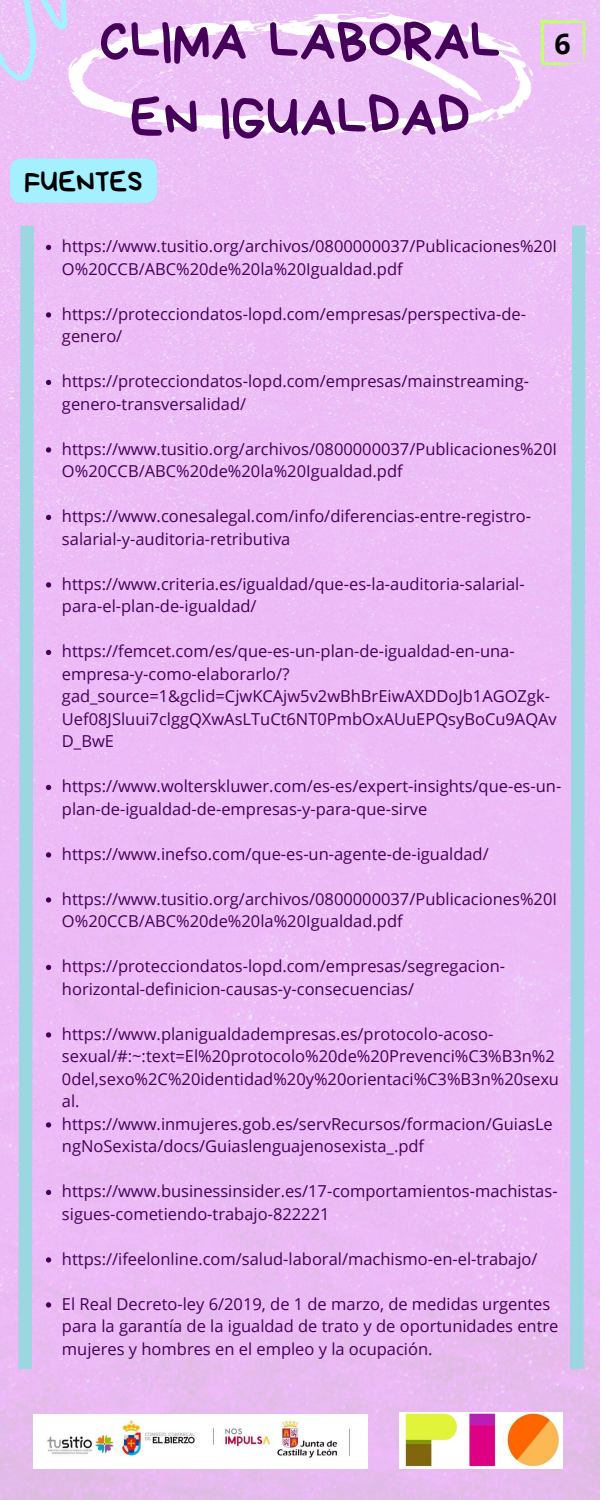
<style>
.page{position:relative;width:600px;height:1500px;background:#fff}
.page>*{position:absolute;margin:0;border:0;box-sizing:border-box;transform-origin:0 0}
.t1{font:56.5px/75.8px "Bryndan Write";color:#450059;text-align:center}
.t2{font:30px "Bryndan Write";color:#000}
.t3{font:700 28.4px "Open Sans";color:#000}
.t4{font:16.5px/22.5px "Open Sans";color:#450059}
</style>
<div class="page">
<img style="left:0;top:0;width:600px;height:1500px">
<svg style="left:60px;top:0;width:480px;height:189px;background:#efc9f7"></svg>
<svg style="left:0;top:0;width:107px;height:92px;background:#e6caf7"></svg>
<svg style="left:540px;top:19px;width:46px;height:46px;background:#e4cddc"></svg>
<svg style="left:563px;top:212px;width:29px;height:1170px;background:#c8c8ec"></svg>
<img style="left:34px;top:1414px;width:334px;height:54px">
<img style="left:399px;top:1413px;width:164px;height:55px">
<div style="left:10px;top:158px;width:147px;height:45px;background:#a4f0ff"></div>
<svg style="left:12px;top:212px;width:39px;height:1171px;background:#cfc3ed"></svg>
<h1 class="t1" style="left:99px;top:3px;width:403px">CLIMA LABORAL<br>EN IGUALDAD</h1>
<p class="t2" style="left:25px;top:166px;width:119px">FUENTES</p>
<p class="t3" style="left:555px;top:24px;width:18px">6</p>
<p class="t4" style="left:62px;top:235px;width:497px">https://www.tusitio.org/archivos/0800000037/Publicaciones%20I<br>O%20CCB/ABC%20de%20la%20Igualdad.pdf</p>
<p class="t4" style="left:62px;top:302px;width:466px">https://protecciondatos-lopd.com/empresas/perspectiva-de&shy;genero/</p>
<p class="t4" style="left:62px;top:370px;width:469px">https://protecciondatos-lopd.com/empresas/mainstreaming&shy;genero-transversalidad/</p>
<p class="t4" style="left:62px;top:437px;width:497px">https://www.tusitio.org/archivos/0800000037/Publicaciones%20I<br>O%20CCB/ABC%20de%20la%20Igualdad.pdf</p>
<p class="t4" style="left:62px;top:505px;width:471px">https://www.conesalegal.com/info/diferencias-entre-registro&shy;salarial-y-auditoria-retributiva</p>
<p class="t4" style="left:62px;top:572px;width:464px">https://www.criteria.es/igualdad/que-es-la-auditoria-salarial&shy;para-el-plan-de-igualdad/</p>
<p class="t4" style="left:62px;top:640px;width:496px">https://femcet.com/es/que-es-un-plan-de-igualdad-en-una&shy;empresa-y-como-elaborarlo/? gad_source=1&amp;gclid=CjwKCAjw5v2wBhBrEiwAXDDoJb1AGOZgk-Uef08JSluui7clggQXwAsLTuCt6NT0PmbOxAUuEPQsyBoCu9AQAv D_BwE</p>
<p class="t4" style="left:62px;top:775px;width:501px">https://www.wolterskluwer.com/es-es/expert-insights/que-es-un&shy;plan-de-igualdad-de-empresas-y-para-que-sirve</p>
<p class="t4" style="left:62px;top:842px;width:428px">https://www.inefso.com/que-es-un-agente-de-igualdad/</p>
<p class="t4" style="left:62px;top:887px;width:497px">https://www.tusitio.org/archivos/0800000037/Publicaciones%20I<br>O%20CCB/ABC%20de%20la%20Igualdad.pdf</p>
<p class="t4" style="left:62px;top:955px;width:445px">https://protecciondatos-lopd.com/empresas/segregacion&shy;horizontal-definicion-causas-y-consecuencias/</p>
<p class="t4" style="left:62px;top:1022px;width:499px">https://www.planigualdadempresas.es/protocolo-acoso&shy;sexual/#:~:text=El%20protocolo%20de%20Prevenci%C3%B3n%2<br>0del,sexo%2C%20identidad%20y%20orientaci%C3%B3n%20sexu al.</p>
<p class="t4" style="left:62px;top:1112px;width:492px">https://www.inmujeres.gob.es/servRecursos/formacion/GuiasLe ngNoSexista/docs/Guiaslenguajenosexista_.pdf</p>
<p class="t4" style="left:62px;top:1180px;width:497px">https://www.businessinsider.es/17-comportamientos-machistas&shy;sigues-cometiendo-trabajo-822221</p>
<p class="t4" style="left:62px;top:1247px;width:477px">https://ifeelonline.com/salud-laboral/machismo-en-el-trabajo/</p>
<p class="t4" style="left:62px;top:1292px;width:498px">El Real Decreto-ley 6/2019, de 1 de marzo, de medidas urgentes para la garantía de la igualdad de trato y de oportunidades entre mujeres y hombres en el empleo y la ocupación.</p>
</div>
